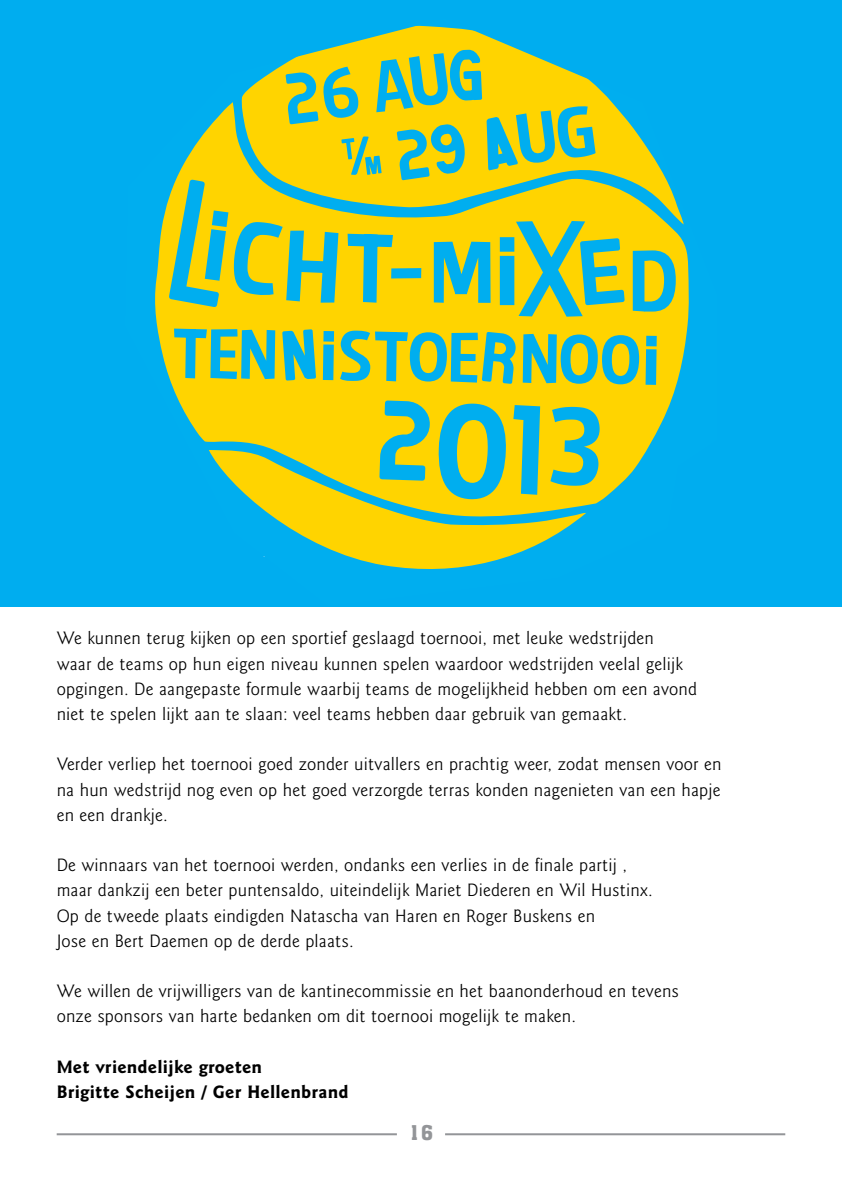
<style>
.page{position:relative;width:842px;height:1191px;background:#fff}
.page>*{position:absolute;margin:0;border:0;box-sizing:border-box;transform-origin:0 0}
.t1{font:20px "Aachen BT";color:#939598}
.t2{font:300 18px/25.2px "Goudy Sans IT Cby BT";letter-spacing:.01em;color:#000}
.t3{font:700 18px/25.2px "Goudy Sans IT Cby BT";letter-spacing:.01em;color:#000}
</style>
<div class="page">
<div style="left:0;top:0;width:842px;height:607px;background:#00adef"></div>
<svg style="left:155px;top:102px;width:534px;height:404px;fill:#ffd400"></svg>
<svg style="left:242px;top:63px;width:442px;height:161px;fill:#ffd400"></svg>
<svg style="left:209px;top:450px;width:377px;height:119px;fill:#ffd400"></svg>
<svg style="left:209px;top:556px;width:55px;height:13px"></svg>
<svg style="left:169px;top:180px;width:59px;height:127px"></svg>
<svg style="left:234px;top:222px;width:104px;height:81px"></svg>
<svg style="left:348px;top:234px;width:45px;height:69px"></svg>
<div style="left:391px;top:268px;width:30px;height:10px;background:#00aeef"></div>
<svg style="left:434px;top:242px;width:57px;height:61px"></svg>
<svg style="left:500px;top:221px;width:124px;height:96px"></svg>
<svg style="left:633px;top:250px;width:43px;height:61px"></svg>
<svg style="left:174px;top:328px;width:101px;height:51px"></svg>
<svg style="left:282px;top:329px;width:34px;height:51px"></svg>
<svg style="left:323px;top:331px;width:11px;height:49px"></svg>
<svg style="left:340px;top:331px;width:176px;height:53px"></svg>
<svg style="left:523px;top:334px;width:116px;height:50px"></svg>
<svg style="left:645px;top:336px;width:12px;height:49px"></svg>
<svg style="left:379px;top:400px;width:51px;height:81px"></svg>
<svg style="left:438px;top:403px;width:69px;height:97px"></svg>
<svg style="left:513px;top:405px;width:27px;height:90px"></svg>
<svg style="left:550px;top:407px;width:50px;height:79px"></svg>
<svg style="left:285px;top:25px;width:404px;height:155px"></svg>
<hr style="left:445px;top:1133px;width:340px;height:2px;background:#939598">
<hr style="left:57px;top:1133px;width:340px;height:2px;background:#939598">
<p class="t2" style="left:57px;top:626px;width:642px">We kunnen terug kijken op een sportief geslaagd toernooi, met leuke wedstrijden<br>waar de teams op hun eigen niveau kunnen spelen waardoor wedstrijden veelal gelijk opgingen. De aangepaste formule waarbij teams de mogelijkheid hebben om een avond niet te spelen lijkt aan te slaan: veel teams hebben daar gebruik van gemaakt.</p>
<p class="t2" style="left:57px;top:752px;width:666px;text-align:justify">Verder verliep het toernooi goed zonder uitvallers en prachtig weer, zodat mensen voor en na hun wedstrijd nog even op het goed verzorgde terras konden nagenieten van een hapje en een drankje.</p>
<p class="t2" style="left:57px;top:852px;width:597px">De winnaars van het toernooi werden, ondanks een verlies in de finale partij , maar dankzij een beter puntensaldo, uiteindelijk Mariet Diederen en Wil Hustinx.<br>Op de tweede plaats eindigden Natascha van Haren en Roger Buskens en<br>Jose en Bert Daemen op de derde plaats.</p>
<p class="t2" style="left:57px;top:978px;width:624px">We willen de vrijwilligers van de kantinecommissie en het baanonderhoud en tevens onze sponsors van harte bedanken om dit toernooi mogelijk te maken.</p>
<p class="t3" style="left:57px;top:1054px;width:293px">Met vriendelijke groeten<br>Brigitte Scheijen / Ger Hellenbrand</p>
<p class="t1" style="left:409px;top:1119px;width:26px">16</p>
</div>
